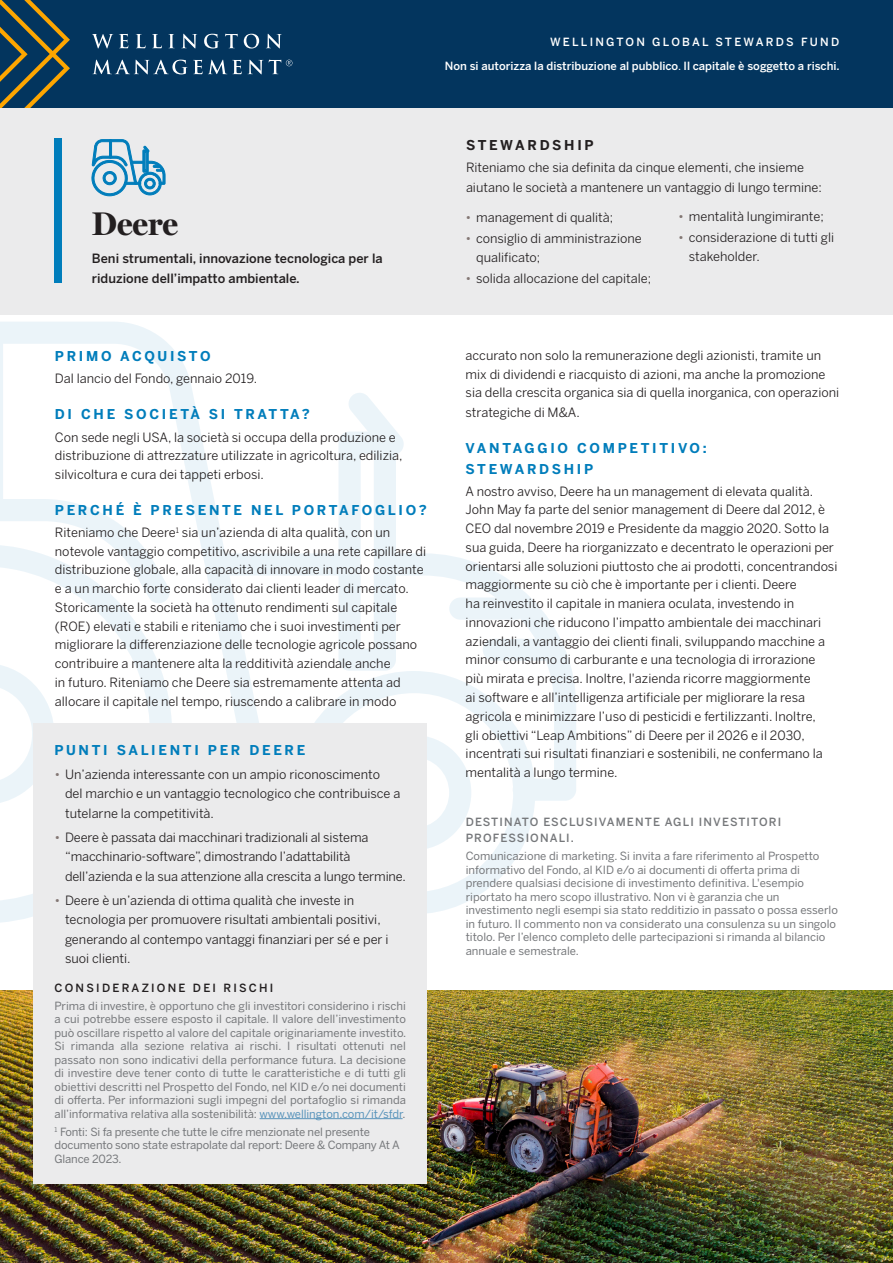
<style>
.page{position:relative;width:893px;height:1263px;background:#fff}
.page>*{position:absolute;margin:0;border:0;box-sizing:border-box;transform-origin:0 0}
.Headline_1_-_Black{font:700 33px "Miller Display";color:#231f20}
.Subhead_1_-_Blue{font:700 13.5px/21px "Benton Sans";letter-spacing:.2em;color:#007dbb}
.Subhead_1_-_Black{font:700 13.5px "Benton Sans";letter-spacing:.2em;color:#231f20}
.Body_Copy_-_Black{font:12.75px/18.8px "Benton Sans";color:#231f20}
.Body_Copy_Bold_-_Black{font:500 12.75px/19.5px "Benton Sans";color:#231f20}
.Legal_-_Gray{font:11.25px/13.5px "Benton Sans";color:#76787b}
.Body_Copy_-_White{font:500 11.25px "Benton Sans";color:#fff}
.Legal_-_Gray-2{font:500 11.25px/16.5px "Benton Sans";letter-spacing:.1em;color:#76787b}
.Subhead_2_-_White{font:500 11.25px "Benton Sans";letter-spacing:.2em;color:#fff}
.Subhead_2_-_Black{font:500 11.25px "Benton Sans";letter-spacing:.2em;color:#231f20}
.s1{font-weight:400}
.s2{color:#837774}
.s3{color:#5994bb}
</style>
<div class="page">
<div style="left:211px;top:553px;width:142px;height:22px;background:#ebf4f9;border-radius:11px"></div>
<svg style="left:405px;top:553px;width:171px;height:248px"></svg>
<div style="left:449px;top:597px;width:78px;height:23px;background:#ebf4f9;border-radius:11px"></div>
<div style="left:483px;top:639px;width:77px;height:22px;background:#ebf4f9;border-radius:11px"></div>
<svg style="left:315px;top:671px;width:220px;height:242px"></svg>
<svg style="left:427px;top:735px;width:44px;height:115px"></svg>
<svg style="left:3px;top:322px;width:312px;height:401px"></svg>
<svg style="left:0;top:322px;width:3px;height:199px"></svg>
<svg style="left:338px;top:393px;width:67px;height:278px"></svg>
<svg style="left:0;top:543px;width:176px;height:380px"></svg>
<div style="left:0;top:0;width:893px;height:108px;background:#03355e"></div>
<svg style="left:92px;top:34px;width:190px;height:14px"></svg>
<svg style="left:93px;top:60px;width:199px;height:14px"></svg>
<svg style="left:0;top:0;width:70px;height:109px"></svg>
<div style="left:0;top:109px;width:893px;height:206px;background:#ebebec"></div>
<img style="left:0;top:990px;width:893px;height:273px">
<div style="left:34px;top:723px;width:393px;height:460px;background:#ebebec"></div>
<hr style="left:260px;top:1118px;width:143px;height:1px;background:#5994bb">
<svg style="left:91px;top:139px;width:74px;height:57px"></svg>
<div style="left:54px;top:139px;width:8px;height:144px;background:#007dbb"></div>
<p class="Subhead_2_-_White" style="left:550px;top:34px;width:291px">WELLINGTON GLOBAL STEWARDS FUND</p>
<p class="Body_Copy_-_White" style="left:445px;top:58px;width:396px">Non si autorizza la distribuzione al pubblico<span class="s1">.</span> Il capitale è soggetto a rischi.</p>
<p class="Headline_1_-_Black" style="left:92px;top:196px;width:88px">Deere</p>
<p class="Body_Copy_Bold_-_Black" style="left:92px;top:248px;width:292px">Beni strumentali, innovazione tecnologica per la riduzione dell’impatto ambientale.</p>
<p class="Subhead_1_-_Blue" style="left:55px;top:345px;width:157px">PRIMO ACQUISTO</p>
<p class="Body_Copy_-_Black" style="left:55px;top:368px;width:204px">Dal lancio del Fondo, gennaio 2019.</p>
<p class="Subhead_1_-_Blue" style="left:55px;top:403px;width:257px">DI CHE SOCIETÀ SI TRATTA?</p>
<p class="Body_Copy_-_Black" style="left:55px;top:427px;width:349px">Con sede negli USA, la società si occupa della produzione e distribuzione di attrezzature utilizzate in agricoltura, edilizia, silvicoltura e cura dei tappeti erbosi.</p>
<p class="Subhead_1_-_Blue" style="left:55px;top:499px;width:374px">PERCHÉ È PRESENTE NEL PORTAFOGLIO?</p>
<p class="Body_Copy_-_Black" style="left:55px;top:522px;width:373px">Riteniamo che Deere<sup>1</sup> sia un’azienda di alta qualità, con un notevole vantaggio competitivo, ascrivibile a una rete capillare di distribuzione globale, alla capacità di innovare in modo costante e a un marchio forte considerato dai clienti leader di mercato.<br>Storicamente la società ha ottenuto rendimenti sul capitale (ROE) elevati e stabili e riteniamo che i suoi investimenti per migliorare la differenziazione delle tecnologie agricole possano contribuire a mantenere alta la redditività aziendale anche<br>in futuro. Riteniamo che Deere sia estremamente attenta ad allocare il capitale nel tempo, riuscendo a calibrare in modo</p>
<p class="Subhead_1_-_Blue" style="left:55px;top:738px;width:252px">PUNTI SALIENTI PER DEERE</p>
<p class="Body_Copy_-_Black" style="left:65px;top:763px;width:337px;line-height:19.5px;text-indent:-10px"><span class="s2">•</span> Un’azienda interessante con un ampio riconoscimento del marchio e un vantaggio tecnologico che contribuisce a tutelarne la competitività.</p>
<p class="Body_Copy_-_Black" style="left:65px;top:826px;width:342px;line-height:19.5px;text-indent:-10px"><span class="s2">•</span> Deere è passata dai macchinari tradizionali al sistema “macchinario-software”, dimostrando l’adattabilità dell’azienda e la sua attenzione alla crescita a lungo termine.</p>
<p class="Body_Copy_-_Black" style="left:65px;top:889px;width:325px;line-height:19.5px;text-indent:-10px"><span class="s2">•</span> Deere è un’azienda di ottima qualità che investe in tecnologia per promuovere risultati ambientali positivi, generando al contempo vantaggi finanziari per sé e per i suoi clienti.</p>
<p class="Subhead_2_-_Black" style="left:55px;top:979px;width:220px">CONSIDERAZIONE DEI RISCHI</p>
<p class="Legal_-_Gray" style="left:55px;top:998px;width:353px;text-align:justify">Prima di investire, è opportuno che gli investitori considerino i rischi a cui potrebbe essere esposto il capitale. Il valore dell’investimento può oscillare rispetto al valore del capitale originariamente investito.<br>Si rimanda alla sezione relativa ai rischi. I risultati ottenuti nel passato non sono indicativi della performance futura. La decisione di investire deve tener conto di tutte le caratteristiche e di tutti gli obiettivi descritti nel Prospetto del Fondo, nel KID e/o nei documenti di offerta. Per informazioni sugli impegni del portafoglio si rimanda all’informativa relativa alla sostenibilità: <span class="s3">www.wellington.com/it/sfdr</span>.</p>
<p class="Legal_-_Gray" style="left:55px;top:1124px;width:347px"><sup>1</sup> Fonti: Si fa presente che tutte le cifre menzionate nel presente documento sono state estrapolate dal report: Deere &amp; Company At A<br>Glance 2023.</p>
<p class="Subhead_1_-_Black" style="left:466px;top:135px;width:129px">STEWARDSHIP</p>
<p class="Body_Copy_-_Black" style="left:466px;top:157px;width:357px;line-height:19.5px">Riteniamo che sia definita da cinque elementi, che insieme aiutano le società a mantenere un vantaggio di lungo termine:</p>
<p class="Body_Copy_-_Black" style="left:466px;top:207px;width:149px"><span class="s2">•</span> management di qualità;</p>
<p class="Body_Copy_-_Black" style="left:476px;top:228px;width:167px;line-height:19.5px;text-indent:-10px"><span class="s2">•</span> consiglio di amministrazione qualificato;</p>
<p class="Body_Copy_-_Black" style="left:466px;top:269px;width:187px"><span class="s2">•</span> solida allocazione del capitale;</p>
<p class="Body_Copy_-_Black" style="left:678px;top:206px;width:147px"><span class="s2">•</span> mentalità lungimirante;</p>
<p class="Body_Copy_-_Black" style="left:689px;top:227px;width:147px;line-height:19.5px;text-indent:-10px"><span class="s2">•</span> considerazione di tutti gli stakeholder.</p>
<p class="Body_Copy_-_Black" style="left:466px;top:345px;width:375px">accurato non solo la remunerazione degli azionisti, tramite un mix di dividendi e riacquisto di azioni, ma anche la promozione sia della crescita organica sia di quella inorganica, con operazioni strategiche di M&amp;A.</p>
<p class="Subhead_1_-_Blue" style="left:466px;top:437px;width:243px">VANTAGGIO COMPETITIVO:<br>STEWARDSHIP</p>
<p class="Body_Copy_-_Black" style="left:466px;top:481px;width:373px">A nostro avviso, Deere ha un management di elevata qualità.<br>John May fa parte del senior management di Deere dal 2012, è CEO dal novembre 2019 e Presidente da maggio 2020. Sotto la sua guida, Deere ha riorganizzato e decentrato le operazioni per orientarsi alle soluzioni piuttosto che ai prodotti, concentrandosi maggiormente su ciò che è importante per i clienti. Deere<br>ha reinvestito il capitale in maniera oculata, investendo in innovazioni che riducono l’impatto ambientale dei macchinari aziendali, a vantaggio dei clienti finali, sviluppando macchine a minor consumo di carburante e una tecnologia di irrorazione<br>più mirata e precisa. Inoltre, l'azienda ricorre maggiormente<br>ai software e all’intelligenza artificiale per migliorare la resa agricola e minimizzare l’uso di pesticidi e fertilizzanti. Inoltre,<br>gli obiettivi “Leap Ambitions” di Deere per il 2026 e il 2030, incentrati sui risultati finanziari e sostenibili, ne confermano la mentalità a lungo termine.</p>
<p class="Legal_-_Gray-2" style="left:466px;top:813px;width:317px">DESTINATO ESCLUSIVAMENTE AGLI INVESTITORI<br>PROFESSIONALI.</p>
<p class="Legal_-_Gray" style="left:466px;top:849px;width:374px">Comunicazione di marketing. Si invita a fare riferimento al Prospetto informativo del Fondo, al KID e/o ai documenti di offerta prima di prendere qualsiasi decisione di investimento definitiva. L'esempio riportato ha mero scopo illustrativo. Non vi è garanzia che un investimento negli esempi sia stato redditizio in passato o possa esserlo in futuro. Il commento non va considerato una consulenza su un singolo titolo. Per l’elenco completo delle partecipazioni si rimanda al bilancio annuale e semestrale.</p>
</div>
